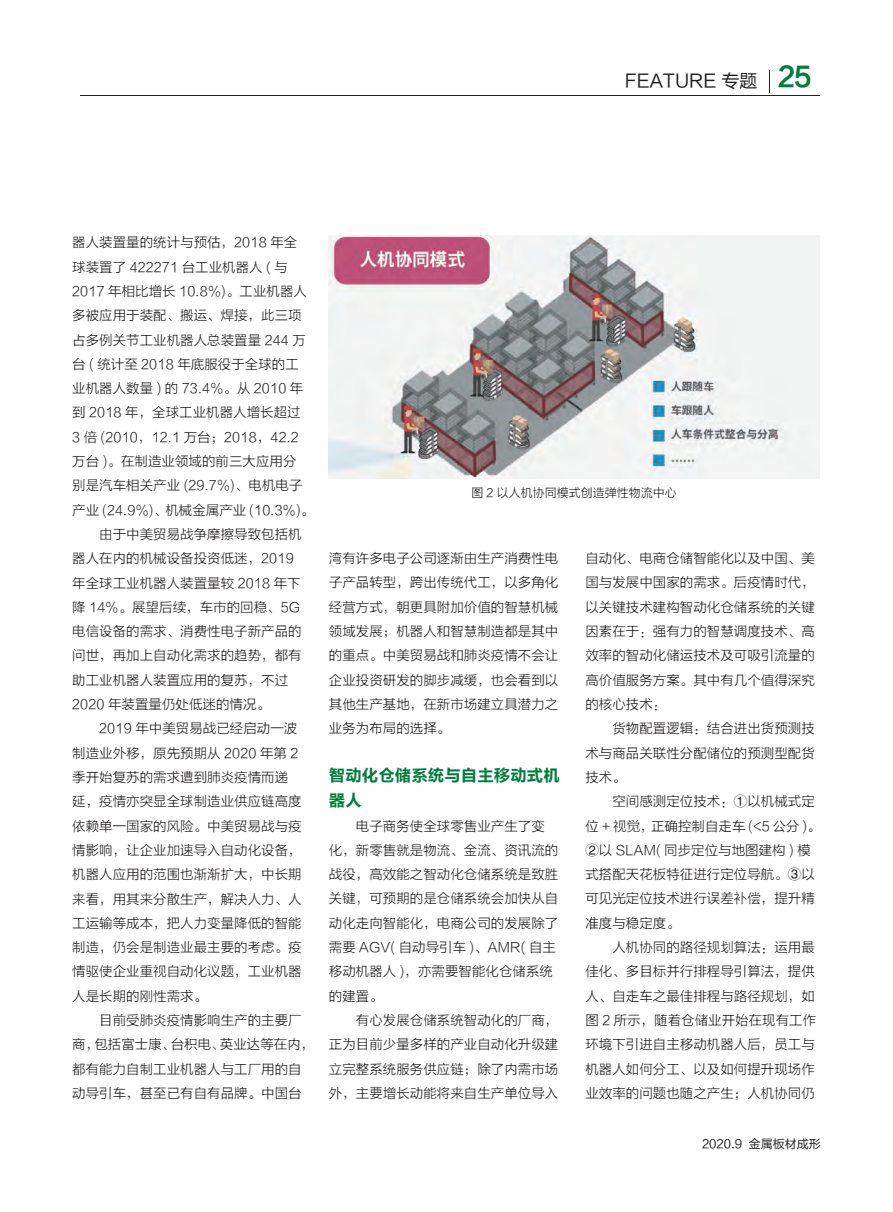
<style>
.page{position:relative;width:893px;height:1212px;background:#fff}
.page>*{position:absolute;margin:0;border:0;box-sizing:border-box;transform-origin:0 0}
.t1{font:18px "FZLTHK GBK1 0";color:#231f20}
.t2{font:16.5px/24.3px "FZLTCHJW GB1 0";color:#007e3d}
.t3{font:13.5px/24.3px "FZLTXHK";color:#231f20;text-align:justify}
.t4{font:12px "FZLTXHK";color:#231f20}
.t5{font:12px "FZLTHK GBK1 0";color:#231f20}
.s1{font-family:"FZLTCHJW GB1 0";font-size:27px;color:#007e3d}
</style>
<div class="page">
<hr style="left:80px;top:95px;width:740px;height:1px;background:#231f20">
<svg style="left:769px;top:70px;width:1px;height:23px"></svg>
<img style="left:329px;top:236px;width:491px;height:243px">
<h1 class="t1" style="left:625px;top:71px;width:189px">FEATURE 专题 <span class="s1">25</span></h1>
<p class="t3" style="left:72px;top:231px;width:227px">器人装置量的统计与预估，2018 年全</p>
<p class="t3" style="left:72px;top:255px;width:217px">球装置了 422271 台工业机器人 ( 与</p>
<p class="t3" style="left:72px;top:279px;width:236px">2017 年相比增长 10.8%)。工业机器人</p>
<p class="t3" style="left:72px;top:304px;width:231px">多被应用于装配、搬运、焊接，此三项</p>
<p class="t3" style="left:72px;top:328px;width:235px">占多例关节工业机器人总装置量 244 万</p>
<p class="t3" style="left:72px;top:352px;width:228px">台 ( 统计至 2018 年底服役于全球的工</p>
<p class="t3" style="left:72px;top:377px;width:233px">业机器人数量 ) 的 73.4%。从 2010 年</p>
<p class="t3" style="left:72px;top:401px;width:230px">到 2018 年，全球工业机器人增长超过</p>
<p class="t3" style="left:72px;top:425px;width:228px">3 倍 (2010，12.1 万台；2018，42.2</p>
<p class="t3" style="left:72px;top:449px;width:226px">万台 )。在制造业领域的前三大应用分</p>
<p class="t3" style="left:72px;top:474px;width:232px">别是汽车相关产业 (29.7%)、电机电子</p>
<p class="t3" style="left:72px;top:498px;width:244px">产业 (24.9%)、机械金属产业 (10.3%)。</p>
<p class="t3" style="left:99px;top:522px;width:204px">由于中美贸易战争摩擦导致包括机</p>
<p class="t3" style="left:72px;top:547px;width:223px">器人在内的机械设备投资低迷，2019</p>
<p class="t3" style="left:72px;top:571px;width:230px">年全球工业机器人装置量较 2018 年下</p>
<p class="t3" style="left:72px;top:595px;width:229px">降 14%。展望后续，车市的回稳、5G</p>
<p class="t3" style="left:72px;top:620px;width:231px">电信设备的需求、消费性电子新产品的</p>
<p class="t3" style="left:72px;top:644px;width:231px">问世，再加上自动化需求的趋势，都有</p>
<p class="t3" style="left:72px;top:668px;width:217px">助工业机器人装置应用的复苏，不过</p>
<p class="t3" style="left:72px;top:692px;width:199px">2020 年装置量仍处低迷的情况。</p>
<p class="t3" style="left:99px;top:717px;width:200px">2019 年中美贸易战已经启动一波</p>
<p class="t3" style="left:72px;top:741px;width:228px">制造业外移，原先预期从 2020 年第 2</p>
<p class="t3" style="left:72px;top:765px;width:217px">季开始复苏的需求遭到肺炎疫情而递</p>
<p class="t3" style="left:72px;top:790px;width:231px">延，疫情亦突显全球制造业供应链高度</p>
<p class="t3" style="left:72px;top:814px;width:231px">依赖单一国家的风险。中美贸易战与疫</p>
<p class="t3" style="left:72px;top:838px;width:231px">情影响，让企业加速导入自动化设备，</p>
<p class="t3" style="left:72px;top:863px;width:231px">机器人应用的范围也渐渐扩大，中长期</p>
<p class="t3" style="left:72px;top:887px;width:231px">来看，用其来分散生产，解决人力、人</p>
<p class="t3" style="left:72px;top:911px;width:231px">工运输等成本，把人力变量降低的智能</p>
<p class="t3" style="left:72px;top:935px;width:231px">制造，仍会是制造业最主要的考虑。疫</p>
<p class="t3" style="left:72px;top:960px;width:231px">情驱使企业重视自动化议题，工业机器</p>
<p class="t3" style="left:72px;top:984px;width:136px">人是长期的刚性需求。</p>
<p class="t3" style="left:99px;top:1008px;width:204px">目前受肺炎疫情影响生产的主要厂</p>
<p class="t3" style="left:72px;top:1033px;width:244px">商，包括富士康、台积电、英业达等在内，</p>
<p class="t3" style="left:72px;top:1057px;width:231px">都有能力自制工业机器人与工厂用的自</p>
<p class="t3" style="left:72px;top:1081px;width:231px">动导引车，甚至已有自有品牌。中国台</p>
<p class="t4" style="left:471px;top:486px;width:207px">图 2 以人机协同模式创造弹性物流中心</p>
<p class="t3" style="left:329px;top:546px;width:231px">湾有许多电子公司逐渐由生产消费性电子产品转型，跨出传统代工，以多角化经营方式，朝更具附加价值的智慧机械领域发展；机器人和智慧制造都是其中的重点。中美贸易战和肺炎疫情不会让企业投资研发的脚步减缓，也会看到以其他生产基地，在新市场建立具潜力之业务为布局的选择。</p>
<p class="t2" style="left:329px;top:764px;width:232px">智动化仓储系统与自主移动式机器人</p>
<p class="t3" style="left:329px;top:814px;width:231px;text-align:left;text-indent:27px">电子商务使全球零售业产生了变化，新零售就是物流、金流、资讯流的战役，高效能之智动化仓储系统是致胜关键，可预期的是仓储系统会加快从自动化走向智能化，电商公司的发展除了需要 AGV( 自动导引车 )、AMR( 自主移动机器人 )，亦需要智能化仓储系统的建置。</p>
<p class="t3" style="left:329px;top:1008px;width:231px;text-indent:27px">有心发展仓储系统智动化的厂商，正为目前少量多样的产业自动化升级建立完整系统服务供应链；除了内需市场外，主要增长动能将来自生产单位导入</p>
<p class="t3" style="left:585px;top:546px;width:231px">自动化、电商仓储智能化以及中国、美国与发展中国家的需求。后疫情时代，以关键技术建构智动化仓储系统的关键因素在于：强有力的智慧调度技术、高效率的智动化储运技术及可吸引流量的高价值服务方案。其中有几个值得深究的核心技术：</p>
<p class="t3" style="left:585px;top:717px;width:231px;text-indent:27px">货物配置逻辑：结合进出货预测技术与商品关联性分配储位的预测型配货技术。</p>
<p class="t3" style="left:585px;top:789px;width:237px;text-align:left;text-indent:27px">空间感测定位技术：①以机械式定位 + 视觉，正确控制自走车 (&lt;5 公分 )。<br>②以 SLAM( 同步定位与地图建构 ) 模式搭配天花板特征进行定位导航。③以可见光定位技术进行误差补偿，提升精准度与稳定度。</p>
<p class="t3" style="left:585px;top:935px;width:232px;text-indent:27px">人机协同的路径规划算法：运用最佳化、多目标并行排程导引算法，提供人、自走车之最佳排程与路径规划，如图 2 所示，随着仓储业开始在现有工作环境下引进自主移动机器人后，员工与机器人如何分工、以及如何提升现场作业效率的问题也随之产生；人机协同仍</p>
<p class="t5" style="left:702px;top:1137px;width:120px">2020.9 金属板材成形</p>
</div>
